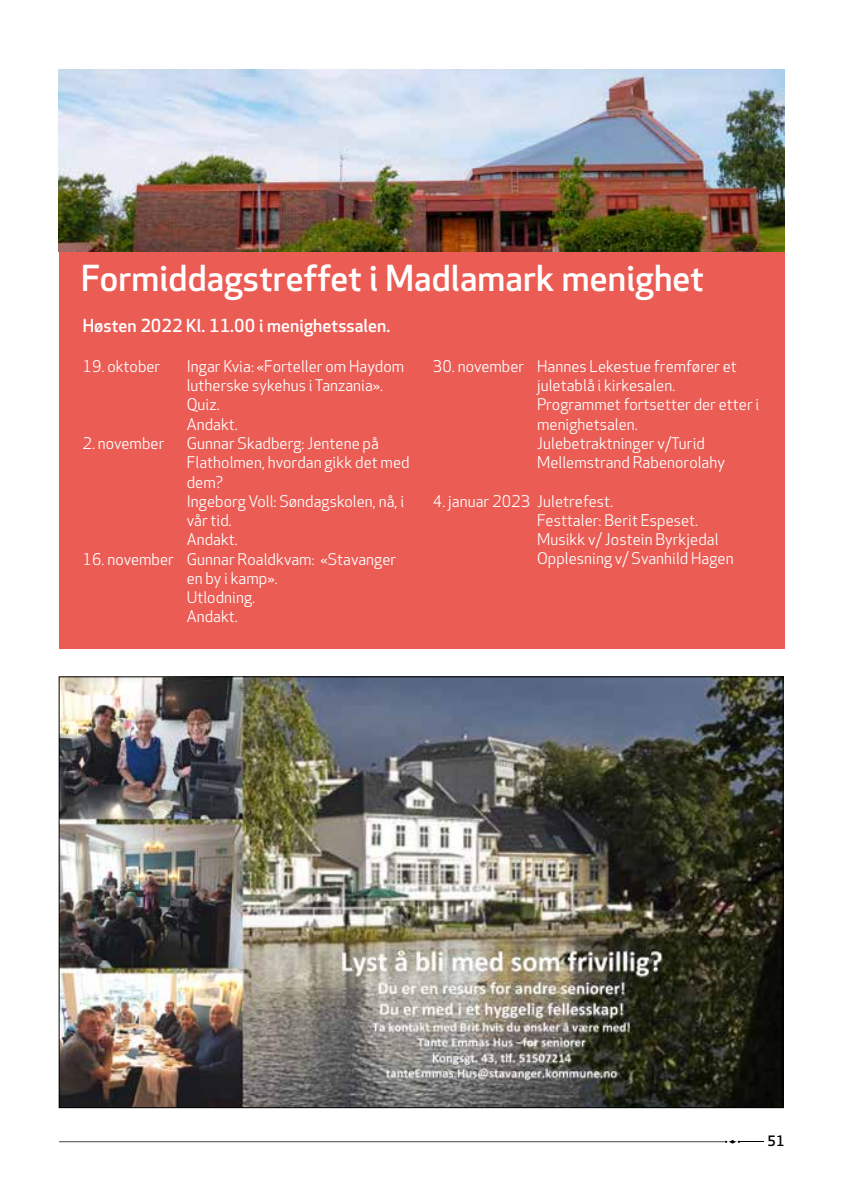
<style>
.page{position:relative;width:844px;height:1191px;background:#fff}
.page>*{position:absolute;margin:0;border:0;box-sizing:border-box;transform-origin:0 0}
.t1{font:35px "Apex New PS Medium Tabular";letter-spacing:.005em;color:#fff}
.t2{font:17.5px "Apex New PS Medium Tabular";letter-spacing:.005em;color:#fff}
.t3{font:15.75px/19.2px "Apex New PS Book Tabular";letter-spacing:.005em;color:#fff}
.t4{font:14px "Apex New PS Medium Tabular";color:#000}
</style>
<div class="page">
<svg style="left:724px;top:1140px;width:39px;height:3px"></svg>
<hr style="left:60px;top:1141px;width:664px;height:1px;background:#000">
<img style="left:61px;top:678px;width:720px;height:428px">
<div style="left:59px;top:88px;width:725px;height:560px;background:#eb5c54"></div>
<img style="left:59px;top:69px;width:725px;height:182px">
<h1 class="t1" style="left:81px;top:258px;width:624px">Formiddagstreffet i Madlamark menighet</h1>
<p class="t2" style="left:83px;top:315px;width:309px">Høsten 2022 Kl. 11.00 i menighetssalen.</p>
<p class="t3" style="left:82px;top:357px;width:79px">19. oktober</p>
<p class="t3" style="left:187px;top:357px;width:219px">Ingar Kvia: «Forteller om Haydom lutherske sykehus i Tanzania».<br>Quiz.<br>Andakt.</p>
<p class="t3" style="left:82px;top:434px;width:83px">2. november</p>
<p class="t3" style="left:187px;top:434px;width:224px">Gunnar Skadberg: Jentene på<br>Flatholmen, hvordan gikk det med dem?<br>Ingeborg Voll: Søndagskolen, nå, i vår tid.<br>Andakt.</p>
<p class="t3" style="left:187px;top:549px;width:211px;text-indent:-104px">16. november Gunnar Roaldkvam: «Stavanger en by i kamp».<br>Utlodning.<br>Andakt.</p>
<p class="t3" style="left:537px;top:357px;width:224px;text-indent:-104px">30. november Hannes Lekestue fremfører et juletablå i kirkesalen.<br>Programmet fortsetter der etter i menighetsalen.<br>Julebetraktninger v/Turid<br>Mellemstrand Rabenorolahy</p>
<p class="t3" style="left:537px;top:492px;width:198px;text-indent:-104px">4. januar 2023 Juletrefest.<br>Festtaler: Berit Espeset.<br>Musikk v/ Jostein Byrkjedal<br>Opplesning v/ Svanhild Hagen</p>
<p class="t4" style="left:767px;top:1132px;width:18px">51</p>
</div>
